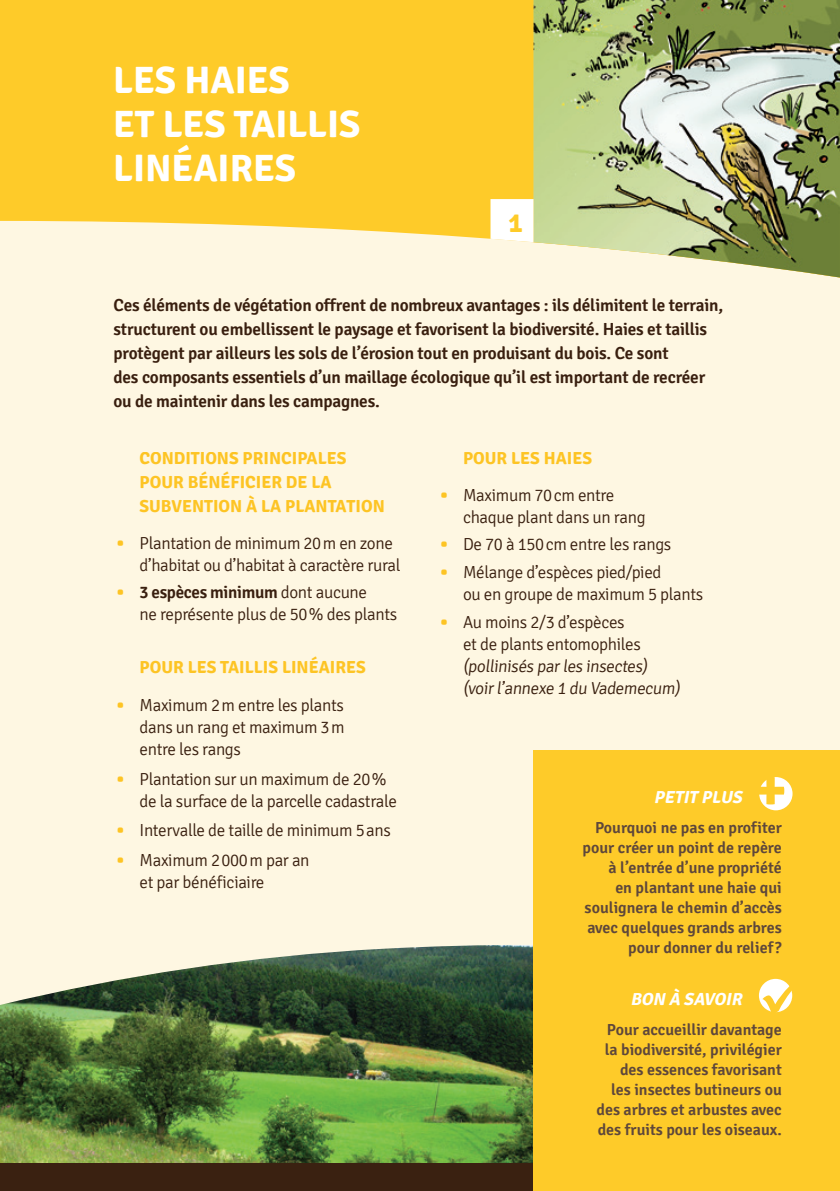
<style>
.page{position:relative;width:840px;height:1191px;background:#fff}
.page>*{position:absolute;margin:0;border:0;box-sizing:border-box;transform-origin:0 0}
.t1{font:300 48px "Signika";color:#fecb29}
.t2{font:700 38px/44px "Signika";color:#fff}
.t3{font:700 27px "Signika";color:#fecb29}
.t4{font:300 17.4px/22px "Signika";letter-spacing:-.02em;color:#3a2111}
.t5{font:600 17.4px/24px "Signika";letter-spacing:-.01em;color:#3a2111}
.t6{font:700 17.4px/24px "Signika";color:#fecb29}
.t7{font:italic 700 17.4px "Signika";color:#fff}
.t8{font:600 16px/20px "Signika";color:#5e473b;text-align:right}
.s1{font-weight:600}
.s2{color:#fecb29}
</style>
<div class="page">
<div style="left:0;top:0;width:839px;height:1191px;background:#fef7e2"></div>
<img style="left:0;top:945px;width:533px;height:218px">
<div style="left:0;top:1163px;width:839px;height:28px;background:#3a2111"></div>
<div style="left:0;top:0;width:533px;height:243px;background:#fecb29"></div>
<img style="left:533px;top:0;width:306px;height:277px">
<div style="left:533px;top:750px;width:306px;height:441px;background:#fecb29"></div>
<svg style="left:490px;top:199px;width:43px;height:43px;background:#fefdfa"></svg>
<div style="left:758px;top:777px;width:34px;height:33px;background:#fff;border-radius:50%"></div>
<svg style="left:758px;top:777px;width:25px;height:27px"></svg>
<svg style="left:758px;top:979px;width:33px;height:33px"></svg>
<svg style="left:762px;top:978px;width:31px;height:35px"></svg>
<p class="t2" style="left:113px;top:59px;width:248px">LES HAIES<br>ET LES TAILLIS<br>LINÉAIRES</p>
<p class="t3" style="left:508px;top:207px;width:16px">1</p>
<p class="t5" style="left:113px;top:294px;width:611px">Ces éléments de végétation offrent de nombreux avantages : ils délimitent le terrain, structurent ou embellissent le paysage et favorisent la biodiversité. Haies et taillis protègent par ailleurs les sols de l’érosion tout en produisant du bois. Ce sont<br>des composants essentiels d’un maillage écologique qu’il est important de recréer ou de maintenir dans les campagnes.</p>
<p class="t6" style="left:139px;top:447px;width:246px">CONDITIONS PRINCIPALES<br>POUR BÉNÉFICIER DE LA<br>SUBVENTION À LA PLANTATION</p>
<h1 class="t1" style="left:113px;top:514px;width:15px">·</h1>
<p class="t4" style="left:139px;top:532px;width:262px">Plantation de minimum 20m en zone d’habitat ou d’habitat à caractère rural</p>
<h1 class="t1" style="left:113px;top:564px;width:15px">·</h1>
<p class="t4" style="left:139px;top:582px;width:259px"><span class="s1">3 espèces minimum</span> dont aucune<br>ne représente plus de 50% des plants</p>
<p class="t6" style="left:139px;top:655px;width:227px">POUR LES TAILLIS LINÉAIRES</p>
<h1 class="t1" style="left:113px;top:676px;width:15px">·</h1>
<p class="t4" style="left:139px;top:694px;width:206px;text-align:justify">Maximum 2m entre les plants dans un rang et maximum 3m entre les rangs</p>
<h1 class="t1" style="left:113px;top:750px;width:15px">·</h1>
<p class="t4" style="left:139px;top:768px;width:259px">Plantation sur un maximum de 20% de la surface de la parcelle cadastrale</p>
<h1 class="t1" style="left:113px;top:802px;width:15px">·</h1>
<p class="t4" style="left:139px;top:819px;width:253px">Intervalle de taille de minimum 5ans</p>
<h1 class="t1" style="left:113px;top:831px;width:15px">·</h1>
<p class="t4" style="left:139px;top:849px;width:171px">Maximum 2000m par an et par bénéficiaire</p>
<p class="t6" style="left:463px;top:447px;width:130px">POUR LES HAIES</p>
<h1 class="t1" style="left:437px;top:466px;width:15px">·</h1>
<p class="t4" style="left:463px;top:484px;width:184px">Maximum 70cm entre chaque plant dans un rang</p>
<h1 class="t1" style="left:437px;top:516px;width:15px">·</h1>
<p class="t4" style="left:463px;top:534px;width:210px">De 70 à 150cm entre les rangs</p>
<h1 class="t1" style="left:437px;top:543px;width:15px">·</h1>
<p class="t4" style="left:463px;top:561px;width:242px">Mélange d’espèces pied/pied<br>ou en groupe de maximum 5 plants</p>
<h1 class="t1" style="left:437px;top:593px;width:15px">·</h1>
<p class="t4" style="left:463px;top:611px;width:221px">Au moins 2/3 d’espèces<br>et de plants entomophiles (pollinisés par les insectes) (voir l’annexe 1 du Vademecum)</p>
<p class="t7" style="left:653px;top:786px;width:133px">PETIT PLUS<span class="s2">........</span></p>
<p class="t8" style="left:582px;top:817px;width:201px">Pourquoi ne pas en profiter pour créer un point de repère à l’entrée d’une propriété<br>en plantant une haie qui soulignera le chemin d’accès avec quelques grands arbres pour donner du relief ?</p>
<p class="t7" style="left:630px;top:988px;width:157px">BON À SAVOIR<span class="s2">........</span></p>
<p class="t8" style="left:596px;top:1019px;width:187px">Pour accueillir davantage la biodiversité, privilégier des essences favorisant les insectes butineurs ou des arbres et arbustes avec des fruits pour les oiseaux.</p>
</div>
